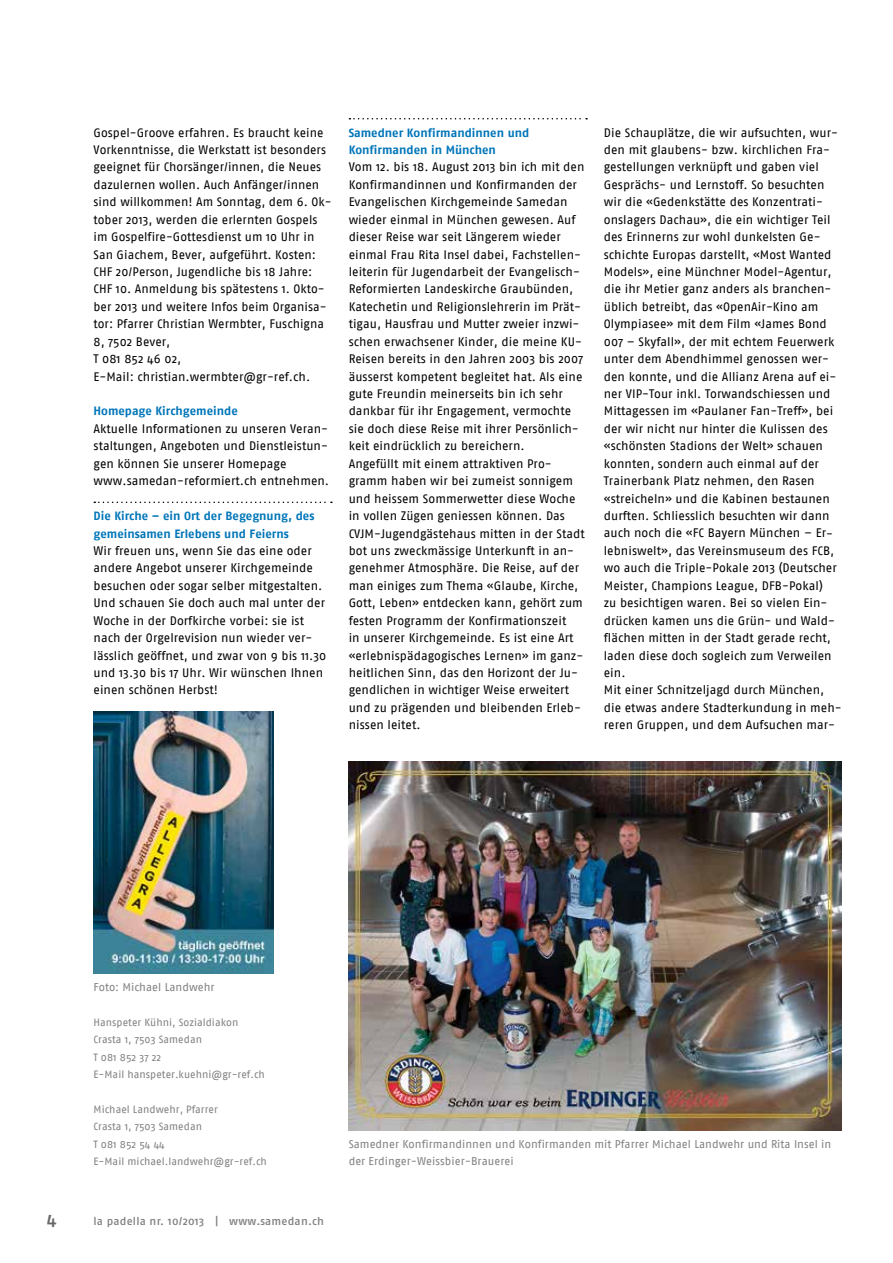
<style>
.page{position:relative;width:893px;height:1263px;background:#fff}
.page>*{position:absolute;margin:0;border:0;box-sizing:border-box;transform-origin:0 0}
.t1{font:18px "Fago No Med";color:#676767}
.t2{font:12.3px/17.4px "Fago No";letter-spacing:.005em;color:#000}
.t3{font:700 12px/17.4px "Fago No Lf";color:#0076b9}
.t4{font:11.25px/17.4px "Fago No";letter-spacing:.005em;color:#818181}
.t5{font:11.25px "Fago No Med";letter-spacing:.02em;color:#818181}
.t6{font:10.5px/17.4px "Fago No";letter-spacing:.005em;color:#818181}
</style>
<div class="page">
<svg style="left:94px;top:502px;width:238px;height:1px"></svg>
<img style="left:94px;top:712px;width:180px;height:261px">
<svg style="left:349px;top:118px;width:238px;height:1px"></svg>
<img style="left:349px;top:761px;width:493px;height:369px">
<p class="t2" style="left:94px;top:123px;width:239px">Gospel-Groove erfahren. Es braucht keine Vorkenntnisse, die Werkstatt ist besonders geeignet für Chorsänger/innen, die Neues dazulernen wollen. Auch Anfänger/innen sind willkommen! Am Sonntag, dem 6. Ok&shy;tober 2013, werden die erlernten Gospels im Gospelfire-Gottesdienst um 10 Uhr in San Giachem, Bever, aufgeführt. Kosten:<br>CHF 20/Person, Jugendliche bis 18 Jahre:<br>CHF 10. Anmeldung bis spätestens 1. Okto&shy;ber 2013 und weitere Infos beim Organisa&shy;tor: Pfarrer Christian Wermbter, Fuschigna 8, 7502 Bever,<br>T 081 852 46 02,<br>E-Mail: christian.wermbter@gr-ref.ch.</p>
<p class="t3" style="left:94px;top:402px;width:146px">Homepage Kirchgemeinde</p>
<p class="t2" style="left:94px;top:420px;width:237px">Aktuelle Informationen zu unseren Veran&shy;staltungen, Angeboten und Dienstleistun&shy;gen können Sie unserer Homepage www.samedan-reformiert.ch entnehmen.</p>
<p class="t3" style="left:94px;top:507px;width:222px">Die Kirche – ein Ort der Begegnung, des gemeinsamen Erlebens und Feierns</p>
<p class="t2" style="left:94px;top:542px;width:234px">Wir freuen uns, wenn Sie das eine oder andere Angebot unserer Kirchgemeinde besuchen oder sogar selber mitgestalten.<br>Und schauen Sie doch auch mal unter der Woche in der Dorfkirche vorbei: sie ist nach der Orgelrevision nun wieder ver&shy;lässlich geöffnet, und zwar von 9 bis 11.30 und 13.30 bis 17 Uhr. Wir wünschen Ihnen einen schönen Herbst!</p>
<p class="t3" style="left:349px;top:123px;width:182px">Samedner Konfirmandinnen und<br>Konfirmanden in München</p>
<p class="t2" style="left:349px;top:158px;width:237px">Vom 12. bis 18. August 2013 bin ich mit den Konfirmandinnen und Konfirmanden der Evangelischen Kirchgemeinde Samedan wieder einmal in München gewesen. Auf dieser Reise war seit Längerem wieder einmal Frau Rita Insel dabei, Fachstellen&shy;leiterin für Jugendarbeit der Evangelisch-Reformierten Landeskirche Graubünden, Katechetin und Religionslehrerin im Prät&shy;tigau, Hausfrau und Mutter zweier inzwi&shy;schen erwachsener Kinder, die meine KU-Reisen bereits in den Jahren 2003 bis 2007 äusserst kompetent begleitet hat. Als eine gute Freundin meinerseits bin ich sehr dankbar für ihr Engagement, vermochte sie doch diese Reise mit ihrer Persönlich&shy;keit eindrücklich zu bereichern.<br>Angefüllt mit einem attraktiven Pro&shy;gramm haben wir bei zumeist sonnigem und heissem Sommerwetter diese Woche in vollen Zügen geniessen können. Das CVJM-Jugendgästehaus mitten in der Stadt bot uns zweckmässige Unterkunft in an&shy;genehmer Atmosphäre. Die Reise, auf der man einiges zum Thema «Glaube, Kirche, Gott, Leben» entdecken kann, gehört zum festen Programm der Konfirmationszeit<br>in unserer Kirchgemeinde. Es ist eine Art «erlebnispädagogisches Lernen» im ganz&shy;heitlichen Sinn, das den Horizont der Ju&shy;gendlichen in wichtiger Weise erweitert und zu prägenden und bleibenden Erleb&shy;nissen leitet.</p>
<p class="t2" style="left:604px;top:123px;width:239px">Die Schauplätze, die wir aufsuchten, wur&shy;den mit glaubens- bzw. kirchlichen Fra&shy;gestellungen verknüpft und gaben viel Gesprächs- und Lernstoff. So besuchten wir die «Gedenkstätte des Konzentrati&shy;onslagers Dachau», die ein wichtiger Teil des Erinnerns zur wohl dunkelsten Ge&shy;schichte Europas darstellt, «Most Wanted Models», eine Münchner Model-Agentur, die ihr Metier ganz anders als branchen&shy;üblich betreibt, das «OpenAir-Kino am Olympiasee» mit dem Film «James Bond 007 – Skyfall», der mit echtem Feuerwerk unter dem Abendhimmel genossen wer&shy;den konnte, und die Allianz Arena auf ei&shy;ner VIP-Tour inkl. Torwandschiessen und Mittagessen im «Paulaner Fan-Treff», bei der wir nicht nur hinter die Kulissen des «schönsten Stadions der Welt» schauen konnten, sondern auch einmal auf der Trainerbank Platz nehmen, den Rasen «streicheln» und die Kabinen bestaunen durften. Schliesslich besuchten wir dann auch noch die «FC Bayern München – Er&shy;lebniswelt», das Vereinsmuseum des FCB, wo auch die Triple-Pokale 2013 (Deutscher Meister, Champions League, DFB-Pokal)<br>zu besichtigen waren. Bei so vielen Ein&shy;drücken kamen uns die Grün- und Wald&shy;flächen mitten in der Stadt gerade recht, laden diese doch sogleich zum Verweilen ein.<br>Mit einer Schnitzeljagd durch München, die etwas andere Stadterkundung in meh&shy;reren Gruppen, und dem Aufsuchen mar-</p>
<p class="t4" style="left:94px;top:978px;width:123px">Foto: Michael Landwehr</p>
<p class="t6" style="left:94px;top:1013px;width:173px">Hanspeter Kühni, Sozialdiakon<br>Crasta 1, 7503 Samedan<br>T 081 852 37 22<br>E-Mail hanspeter.kuehni@gr-ref.ch</p>
<p class="t6" style="left:94px;top:1100px;width:175px">Michael Landwehr, Pfarrer<br>Crasta 1, 7503 Samedan<br>T 081 852 54 44<br>E-Mail michael.landwehr@gr-ref.ch</p>
<h1 class="t1" style="left:47px;top:1208px;width:11px">4</h1>
<p class="t5" style="left:94px;top:1214px;width:232px">la padella nr. 10/2013 | www.samedan.ch</p>
<p class="t4" style="left:349px;top:1135px;width:484px">Samedner Konfirmandinnen und Konfirmanden mit Pfarrer Michael Landwehr und Rita Insel in der Erdinger-Weissbier-Brauerei</p>
</div>
